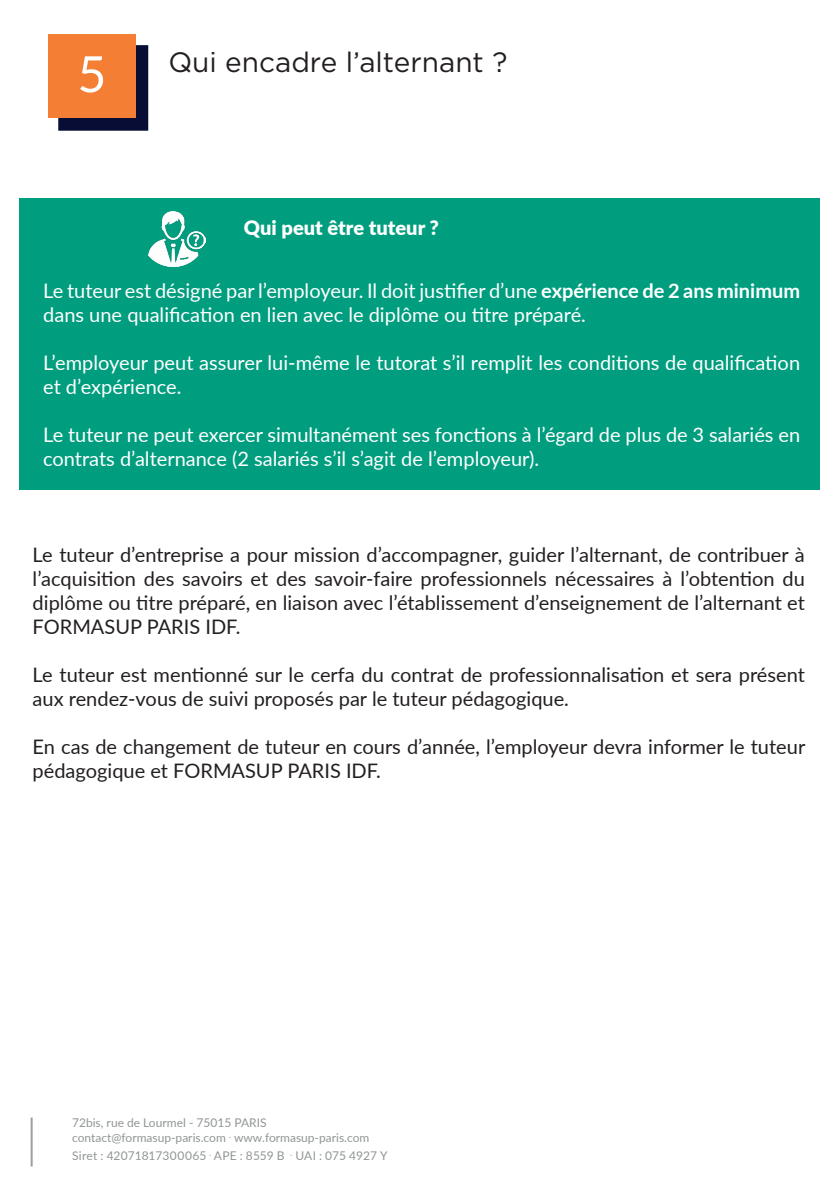
<style>
.page{position:relative;width:840px;height:1191px;background:#fff}
.page>*{position:absolute;margin:0;border:0;box-sizing:border-box;transform-origin:0 0}
.t1{font:50px "Lato";color:#fff}
.Titre_cahier{font:28px "Gotham";color:#231f20}
.t2{font:20px/24px "Lato";color:#231f20}
.t3{font:20px/24px "Lato";color:#fff}
.t4{font:900 20px "Lato";color:#fff}
.t5{font:12px "Lato";color:#919596}
.s1{font-weight:700}
</style>
<div class="page">
<div style="left:20px;top:198px;width:799px;height:292px;background:#009e7f"></div>
<img style="left:148px;top:211px;width:57px;height:55px">
<div style="left:58px;top:45px;width:90px;height:86px;background:#070d34;border:2px solid #070d34"></div>
<div style="left:48px;top:35px;width:88px;height:83px;background:#f47f34"></div>
<hr style="left:31px;top:1117px;width:2px;height:49px;background:#9c9e9f">
<p class="t1" style="left:77px;top:38px;width:30px">5</p>
<p class="Titre_cahier" style="left:168px;top:44px;width:340px">Qui encadre l’alternant ?</p>
<p class="t4" style="left:244px;top:212px;width:196px">Qui peut être tuteur ?</p>
<p class="t3" style="left:43px;top:277px;width:758px">Le tuteur est désigné par l’employeur. Il doit justifier d’une <span class="s1">expérience de 2 ans minimum </span>dans une qualification en lien avec le diplôme ou titre préparé.</p>
<p class="t3" style="left:43px;top:349px;width:758px">L’employeur peut assurer lui-même le tutorat s’il remplit les conditions de qualification et d’expérience.</p>
<p class="t3" style="left:43px;top:421px;width:758px">Le tuteur ne peut exercer simultanément ses fonctions à l’égard de plus de 3 salariés en contrats d’alternance (2 salariés s’il s’agit de l’employeur).</p>
<p class="t2" style="left:33px;top:542px;width:773px;text-align:justify">Le tuteur d’entreprise a pour mission d’accompagner, guider l’alternant, de contribuer à l’acquisition des savoirs et des savoir-faire professionnels nécessaires à l’obtention du diplôme ou titre préparé, en liaison avec l’établissement d’enseignement de l’alternant et FORMASUP PARIS IDF.</p>
<p class="t2" style="left:33px;top:662px;width:773px">Le tuteur est mentionné sur le cerfa du contrat de professionnalisation et sera présent aux rendez-vous de suivi proposés par le tuteur pédagogique.</p>
<p class="t2" style="left:33px;top:734px;width:773px">En cas de changement de tuteur en cours d’année, l’employeur devra informer le tuteur pédagogique et FORMASUP PARIS IDF.</p>
<p class="t5" style="left:72px;top:1114px;width:196px">72bis, rue de Lourmel - 75015 PARIS</p>
<p class="t5" style="left:72px;top:1128px;width:299px">contact@formasup-paris.com <sup>.</sup> www.formasup-paris.com</p>
<p class="t5" style="left:72px;top:1146px;width:317px">Siret : 42071817300065 <sup>.</sup> APE : 8559 B <sup>.</sup> UAI : 075 4927 Y</p>
</div>
